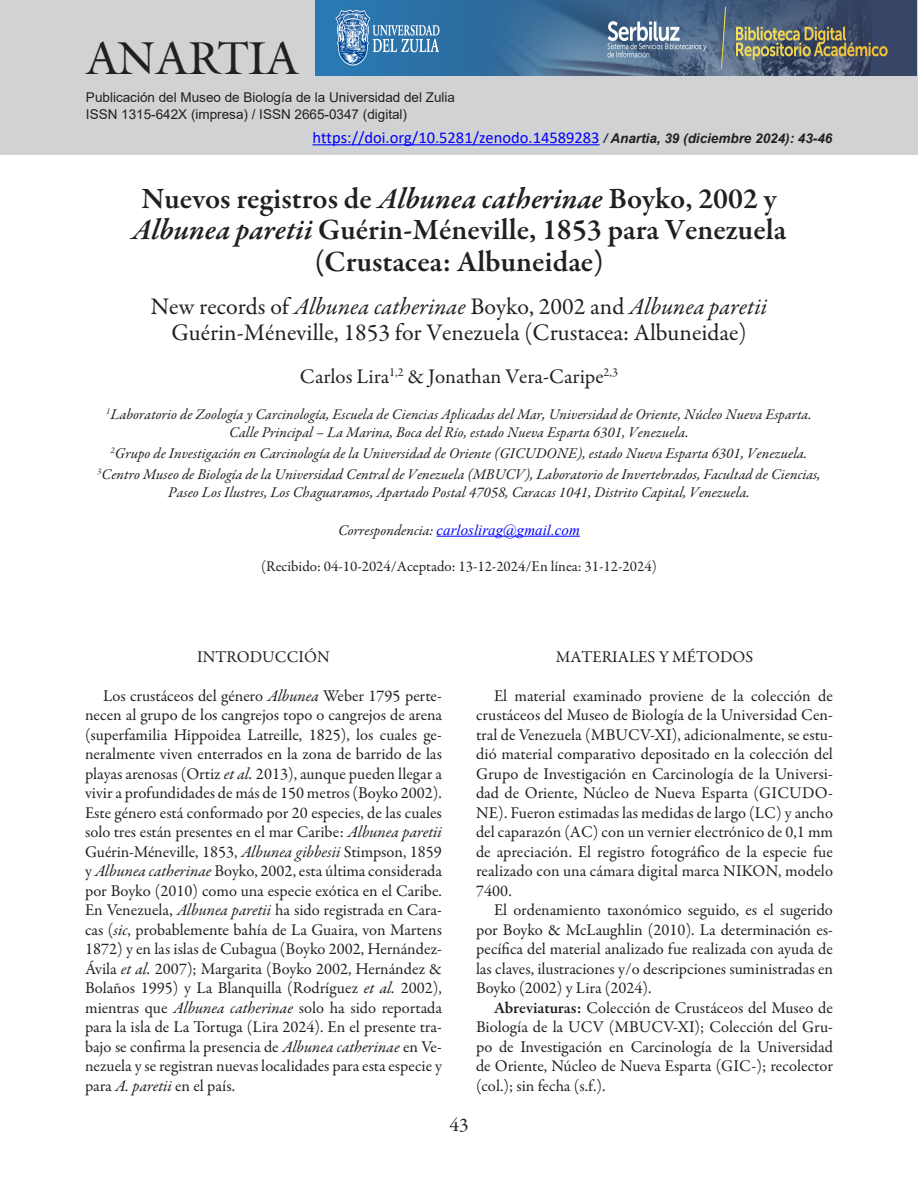
<style>
.page{position:relative;width:918px;height:1188px;background:#fff}
.page>*{position:absolute;margin:0;border:0;box-sizing:border-box;transform-origin:0 0}
.arriba_identi{font:45px "Galliard IT Cby BT";color:#231f20}
.titulos{font:600 30px/31.5px "Garamond Premr Pro";color:#231f20;text-align:center}
.titu-INGLES{font:24px/25.5px "Garamond Premr Pro";color:#231f20;text-align:center}
.autores{font:21px "Garamond Premr Pro";color:#231f20}
.t1{font:19.5px "Garamond Premr Pro";color:#231f20}
.entretit{font:16.5px/19.5px "Garamond Premr Pro";color:#231f20;text-align:justify}
.arriba_identi-3{font:16.5px "Calibri";color:#00f}
.aut-sit_CERRADO{font:italic 15px/18px "Garamond Premr Pro";color:#231f20;text-align:center}
.autores_sitio{font:italic 15px/18px "Garamond Premr Pro";color:#231f20;text-align:center}
.recibido{font:15px "Garamond Premr Pro";color:#231f20}
.autores_sitio-2{font:italic 15px "Times New Roman";color:#00f}
.arriba_identi-2{font:13.5px "Arial";color:#231f20}
.s1{font-family:"Arial";font-weight:700;font-style:italic;font-size:13.5px;color:#231f20}
.s2{font-style:italic}
.s3{font-family:"Garamond Premr Pro";color:#231f20}
.s4{font-weight:600}
</style>
<div class="page">
<div style="left:0;top:0;width:918px;height:155px;background:#d1d2d4"></div>
<hr style="left:312px;top:144px;width:288px;height:1px;background:#00f">
<hr style="left:437px;top:536px;width:143px;height:1px;background:#00f">
<img style="left:316px;top:0;width:600px;height:76px">
<p class="arriba_identi" style="left:86px;top:29px;width:214px">ANARTIA</p>
<p class="arriba_identi-2" style="left:86px;top:88px;width:371px">Publicación del Museo de Biología de la Universidad del Zulia</p>
<p class="arriba_identi-2" style="left:86px;top:105px;width:323px">ISSN 1315-642X (impresa) / ISSN 2665-0347 (digital)</p>
<p class="arriba_identi-3" style="left:312px;top:126px;width:522px">https://doi.org/10.5281/zenodo.14589283 <span class="s1">/ Anartia, 39 (diciembre 2024): 43-46</span></p>
<p class="titulos" style="left:132px;top:183px;width:656px">Nuevos registros de <span class="s2">Albunea catherinae</span> Boyko, 2002 y<br><span class="s2">Albunea paretii</span> Guérin-Méneville, 1853 para Venezuela (Crustacea: Albuneidae)</p>
<p class="titu-INGLES" style="left:151px;top:294px;width:618px">New records of <span class="s2">Albunea catherinae</span> Boyko, 2002 and <span class="s2">Albunea paretii<br></span>Guérin-Méneville, 1853 for Venezuela (Crustacea: Albuneidae)</p>
<p class="autores" style="left:300px;top:363px;width:320px">Carlos Lira<sup>1,2</sup> &amp; Jonathan Vera-Caripe<sup>2,3</sup></p>
<p class="aut-sit_CERRADO" style="left:106px;top:406px;width:707px"><sup>1</sup>Laboratorio de Zoología y Carcinología, Escuela de Ciencias Aplicadas del Mar, Universidad de Oriente, Núcleo Nueva Esparta.<br>Calle Principal – La Marina, Boca del Río, estado Nueva Esparta 6301, Venezuela.</p>
<p class="aut-sit_CERRADO" style="left:111px;top:445px;width:698px"><sup>2</sup>Grupo de Investigación en Carcinología de la Universidad de Oriente (GICUDONE), estado Nueva Esparta 6301, Venezuela.</p>
<p class="autores_sitio" style="left:97px;top:466px;width:725px"><sup>3</sup>Centro Museo de Biología de la Universidad Central de Venezuela (MBUCV), Laboratorio de Invertebrados, Facultad de Ciencias,<br>Paseo Los Ilustres, Los Chaguaramos, Apartado Postal 47058, Caracas 1041, Distrito Capital, Venezuela.</p>
<p class="autores_sitio-2" style="left:338px;top:519px;width:243px"><span class="s3">Correspondencia:</span> carloslirag@gmail.com</p>
<p class="recibido" style="left:261px;top:557px;width:397px">(Recibido: 04-10-2024/Aceptado: 13-12-2024/En línea: 31-12-2024)</p>
<p class="entretit" style="left:197px;top:647px;width:134px">INTRODUCCIÓN</p>
<p class="entretit" style="left:85px;top:686px;width:359px;text-indent:18px">Los crustáceos del género <span class="s2">Albunea</span> Weber 1795 perte&shy;necen al grupo de los cangrejos topo o cangrejos de arena (superfamilia Hippoidea Latreille, 1825), los cuales ge&shy;neralmente viven enterrados en la zona de barrido de las playas arenosas (Ortiz <span class="s2">et al.</span> 2013), aunque pueden llegar a vivir a profundidades de más de 150 metros (Boyko 2002).<br>Este género está conformado por 20 especies, de las cuales solo tres están presentes en el mar Caribe: <span class="s2">Albunea paretii </span>Guérin-Méneville, 1853, <span class="s2">Albunea gibbesii</span> Stimpson, 1859 y <span class="s2">Albunea catherinae</span> Boyko, 2002, esta última considerada por Boyko (2010) como una especie exótica en el Caribe.<br>En Venezuela, <span class="s2">Albunea paretii</span> ha sido registrada en Cara&shy;cas (<span class="s2">sic</span>, probablemente bahía de La Guaira, von Martens 1872) y en las islas de Cubagua (Boyko 2002, Hernández-Ávila <span class="s2">et al.</span> 2007); Margarita (Boyko 2002, Hernández &amp; Bolaños 1995) y La Blanquilla (Rodríguez <span class="s2">et al.</span> 2002), mientras que <span class="s2">Albunea catherinae</span> solo ha sido reportada para la isla de La Tortuga (Lira 2024). En el presente tra&shy;bajo se confirma la presencia de <span class="s2">Albunea catherinae</span> en Ve&shy;nezuela y se registran nuevas localidades para esta especie y para <span class="s2">A. paretii</span> en el país.</p>
<p class="entretit" style="left:556px;top:647px;width:199px">MATERIALES Y MÉTODOS</p>
<p class="entretit" style="left:476px;top:686px;width:358px;text-indent:18px">El material examinado proviene de la colección de crustáceos del Museo de Biología de la Universidad Cen&shy;tral de Venezuela (MBUCV-XI), adicionalmente, se estu&shy;dió material comparativo depositado en la colección del Grupo de Investigación en Carcinología de la Universi&shy;dad de Oriente, Núcleo de Nueva Esparta (GICUDO-NE). Fueron estimadas las medidas de largo (LC) y ancho del caparazón (AC) con un vernier electrónico de 0,1 mm de apreciación. El registro fotográfico de la especie fue realizado con una cámara digital marca NIKON, modelo 7400.</p>
<p class="entretit" style="left:476px;top:901px;width:358px;text-indent:18px">El ordenamiento taxonómico seguido, es el sugerido por Boyko &amp; McLaughlin (2010). La determinación es&shy;pecífica del material analizado fue realizada con ayuda de las claves, ilustraciones y/o descripciones suministradas en Boyko (2002) y Lira (2024).</p>
<p class="entretit" style="left:476px;top:998px;width:358px;text-indent:18px"><span class="s4">Abreviaturas:</span> Colección de Crustáceos del Museo de Biología de la UCV (MBUCV-XI); Colección del Gru&shy;po de Investigación en Carcinología de la Universidad de Oriente, Núcleo de Nueva Esparta (GIC-); recolector (col.); sin fecha (s.f.).</p>
<p class="t1" style="left:450px;top:1113px;width:20px">43</p>
</div>
